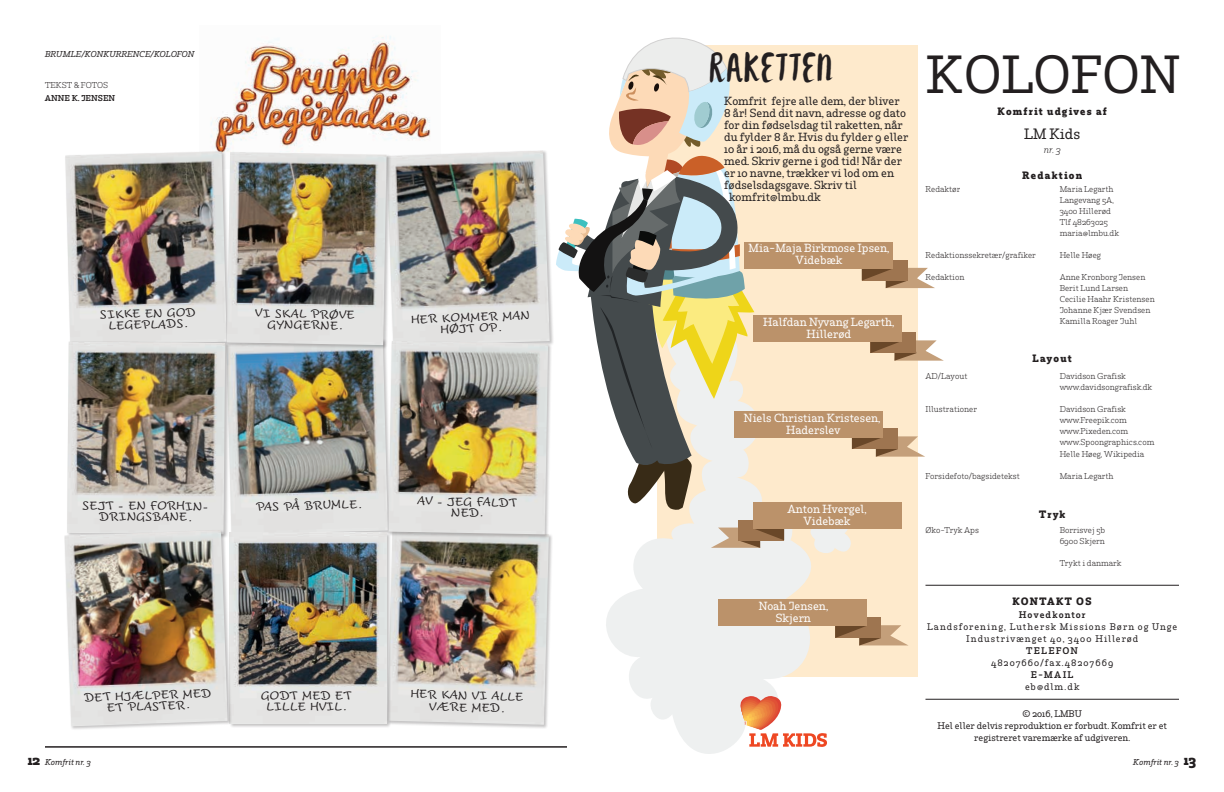
<style>
.page{position:relative;width:1224px;height:792px;background:#fff}
.page>*{position:absolute;margin:0;border:0;box-sizing:border-box;transform-origin:0 0}
.t1{font:500 50px "Rum Serif";color:#231f20}
.t2{font:40px "F...SAINT TROPEZ";color:#231f20}
.t3{font:500 14px "Rum Serif";color:#231f20}
.t4{font:500 11px "Rum Serif";color:#231f20}
.t5{font:11px/11px "Tornac";color:#231f20;text-align:center}
.t6{font:500 11px/12px "Rum Serif";color:#fff;text-align:center}
.t7{font:700 10px "Rum Serif";letter-spacing:.115em;color:#231f20}
.t8{font:500 9px/12px "Rum Serif";color:#231f20;text-align:center}
.t9{font:500 9px/12px "Rum Serif";letter-spacing:.115em;color:#231f20;text-align:center}
.t10{font:600 9px "Rum Serif";letter-spacing:.125em;color:#231f20}
.t11{font:500 9px "Rum Serif";letter-spacing:.125em;color:#231f20}
.t12{font:500 9px "Rum Serif";letter-spacing:.09em;color:#231f20}
.t13{font:italic 300 9px "Rum Serif";color:#231f20}
.t14{font:300 8px/11px "Rum Serif";color:#231f20}
.t15{font:italic 500 8px "Rum Serif";color:#231f20}
.t16{font:600 8px "Rum Serif";color:#231f20}
.s1{font-weight:700;font-style:normal;font-size:14px}
</style>
<div class="page">
<div style="left:658px;top:46px;width:260px;height:631px;background:#feeacc"></div>
<svg style="left:840px;top:528px;width:14px;height:24px"></svg>
<svg style="left:606px;top:311px;width:234px;height:443px;fill:#eef0f0"></svg>
<div style="left:862px;top:260px;width:46px;height:21px;background:#9e7550"></div>
<svg style="left:862px;top:267px;width:73px;height:21px"></svg>
<div style="left:744px;top:242px;width:149px;height:27px;background:#bb926a"></div>
<div style="left:852px;top:429px;width:46px;height:20px;background:#9e7550"></div>
<svg style="left:852px;top:436px;width:73px;height:21px"></svg>
<div style="left:735px;top:411px;width:148px;height:26px;background:#bb926a"></div>
<div style="left:871px;top:333px;width:45px;height:20px;background:#9e7550"></div>
<svg style="left:871px;top:340px;width:73px;height:21px"></svg>
<div style="left:753px;top:315px;width:149px;height:26px;background:#bb926a"></div>
<div style="left:835px;top:617px;width:46px;height:21px;background:#9e7550"></div>
<svg style="left:835px;top:623px;width:73px;height:23px"></svg>
<div style="left:718px;top:600px;width:148px;height:26px;background:#bb926a"></div>
<div style="left:738px;top:520px;width:46px;height:20px;background:#9e7550"></div>
<svg style="left:711px;top:525px;width:73px;height:23px"></svg>
<div style="left:753px;top:502px;width:148px;height:26px;background:#bb926a"></div>
<img style="left:211px;top:36px;width:220px;height:114px">
<hr style="left:45px;top:747px;width:522px;height:1px;background:#231f20">
<img style="left:65px;top:151px;width:161px;height:190px">
<div style="left:387px;top:529px;width:166px;height:200px;background:#231f20;opacity:.27"></div>
<img style="left:391px;top:539px;width:158px;height:186px">
<img style="left:230px;top:349px;width:158px;height:183px">
<div style="left:66px;top:341px;width:164px;height:198px;background:#231f20;opacity:.27"></div>
<img style="left:67px;top:342px;width:158px;height:187px">
<div style="left:386px;top:150px;width:168px;height:201px;background:#231f20;opacity:.27"></div>
<div style="left:229px;top:532px;width:162px;height:196px;background:#231f20;opacity:.27"></div>
<img style="left:232px;top:533px;width:154px;height:191px">
<div style="left:64px;top:529px;width:168px;height:202px;background:#231f20;opacity:.27"></div>
<img style="left:65px;top:530px;width:163px;height:196px">
<div style="left:388px;top:340px;width:165px;height:199px;background:#231f20;opacity:.27"></div>
<div style="left:226px;top:151px;width:165px;height:198px;background:#231f20;opacity:.27"></div>
<hr style="left:926px;top:585px;width:253px;height:1px;background:#231f20">
<hr style="left:926px;top:699px;width:253px;height:1px;background:#231f20">
<svg style="left:556px;top:37px;width:198px;height:475px"></svg>
<svg style="left:740px;top:696px;width:87px;height:51px"></svg>
<p class="t15" style="left:45px;top:49px;width:151px">BRUMLE/KONKURRENCE/KOLOFON</p>
<p class="t14" style="left:45px;top:80px;width:65px">TEKST &amp; FOTOS</p>
<p class="t16" style="left:45px;top:93px;width:72px">ANNE K. JENSEN</p>
<h3 class="t5" style="left:100px;top:310px;width:97px;rotate:-2deg">SIKKE EN GOD<br>LEGEPLADS.</h3>
<h3 class="t5" style="left:255px;top:308px;width:101px;rotate:1deg">VI SKAL PRØVE<br>GYNGERNE.</h3>
<h3 class="t5" style="left:411px;top:314px;width:121px;rotate:-2deg">HER KOMMER MAN<br>HØJT OP.</h3>
<h3 class="t5" style="left:82px;top:500px;width:128px;rotate:1deg">SEJT - EN FORHIN-<br>DRINGSBANE.</h3>
<h3 class="t5" style="left:256px;top:502px;width:107px;rotate:-2deg">PAS PÅ BRUMLE.</h3>
<h3 class="t5" style="left:417px;top:496px;width:101px;rotate:1deg">AV - JEG FALDT<br>NED.</h3>
<h3 class="t5" style="left:84px;top:693px;width:129px;rotate:-2deg">DET HJÆLPER MED<br>ET PLASTER.</h3>
<h3 class="t5" style="left:261px;top:690px;width:92px">GODT MED ET<br>LILLE HVIL.</h3>
<h3 class="t5" style="left:411px;top:688px;width:114px;line-height:12px;rotate:2deg">HER KAN VI ALLE<br>VÆRE MED.</h3>
<p class="t15" style="left:27px;top:757px;width:65px"><span class="s1">12</span> Komfrit nr. 3</p>
<h2 class="t2" style="left:708px;top:47px;width:127px">RAKETTEN</h2>
<h3 class="t4" style="left:724px;top:94px;width:177px">Komfrit fejre alle dem, der bliver</h3>
<h3 class="t4" style="left:724px;top:106px;width:183px">8 år! Send dit navn, adresse og dato</h3>
<h3 class="t4" style="left:724px;top:118px;width:180px">for din fødselsdag til raketten, når</h3>
<h3 class="t4" style="left:724px;top:130px;width:186px">du fylder 8 år. Hvis du fylder 9 eller</h3>
<h3 class="t4" style="left:724px;top:142px;width:179px">10 år i 2016, må du også gerne være</h3>
<h3 class="t4" style="left:724px;top:154px;width:179px">med. Skriv gerne i god tid! Når der</h3>
<h3 class="t4" style="left:724px;top:166px;width:172px">er 10 navne, trækker vi lod om en</h3>
<h3 class="t4" style="left:724px;top:178px;width:134px">fødselsdagsgave. Skriv til</h3>
<h3 class="t4" style="left:729px;top:190px;width:93px">komfrit@lmbu.dk</h3>
<h3 class="t6" style="left:749px;top:242px;width:142px">Mia-Maja Birkmose Ipsen,<br>Videbæk</h3>
<h3 class="t6" style="left:763px;top:316px;width:132px">Halfdan Nyvang Legarth,<br>Hillerød</h3>
<h3 class="t6" style="left:744px;top:411px;width:138px">Niels Christian Kristesen,<br>Haderslev</h3>
<h3 class="t6" style="left:787px;top:503px;width:81px">Anton Hvergel,<br>Videbæk</h3>
<h3 class="t6" style="left:759px;top:600px;width:71px">Noah Jensen,<br>Skjern</h3>
<h1 class="t1" style="left:926px;top:44px;width:255px">KOLOFON</h1>
<p class="t7" style="left:998px;top:105px;width:111px">Komfrit udgives af</p>
<h3 class="t3" style="left:1024px;top:126px;width:58px">LM Kids</h3>
<p class="t13" style="left:1044px;top:144px;width:18px">nr. 3</p>
<p class="t7" style="left:1022px;top:169px;width:61px">Redaktion</p>
<p class="t14" style="left:925px;top:184px;width:36px">Redaktør</p>
<p class="t14" style="left:925px;top:250px;width:112px">Redaktionssekretær/grafiker</p>
<p class="t14" style="left:925px;top:272px;width:41px">Redaktion</p>
<p class="t14" style="left:1060px;top:184px;width:61px">Maria Legarth<br>Langevang 5A,<br>3400 Hillerød<br>Tlf 48263025 maria@lmbu.dk</p>
<p class="t14" style="left:1060px;top:250px;width:43px">Helle Høeg</p>
<p class="t14" style="left:1060px;top:272px;width:96px">Anne Kronborg Jensen<br>Berit Lund Larsen<br>Cecilie Haahr Kristensen<br>Johanne Kjær Svendsen<br>Kamilla Roager Juhl</p>
<p class="t14" style="left:925px;top:370px;width:43px">AD/Layout</p>
<p class="t14" style="left:925px;top:403px;width:53px">Illustrationer</p>
<p class="t14" style="left:925px;top:470px;width:96px">Forsidefoto/bagsidetekst</p>
<p class="t14" style="left:925px;top:524px;width:55px">Øko-Tryk Aps</p>
<p class="t7" style="left:1033px;top:352px;width:41px">Layout</p>
<p class="t14" style="left:1060px;top:370px;width:94px">Davidson Grafisk www.davidsongrafisk.dk</p>
<p class="t14" style="left:1060px;top:403px;width:96px">Davidson Grafisk www.Freepik.com www.Pixeden.com www.Spoongraphics.com</p>
<p class="t14" style="left:1060px;top:448px;width:86px">Helle Høeg, Wikipedia</p>
<p class="t14" style="left:1060px;top:470px;width:55px">Maria Legarth</p>
<p class="t7" style="left:1039px;top:508px;width:28px">Tryk</p>
<p class="t14" style="left:1060px;top:524px;width:47px">Borrisvej 5b<br>6900 Skjern</p>
<p class="t14" style="left:1060px;top:557px;width:63px">Trykt i danmark</p>
<p class="t7" style="left:1012px;top:595px;width:81px">KONTAKT OS</p>
<p class="t10" style="left:1019px;top:609px;width:68px">Hovedkontor</p>
<p class="t9" style="left:927px;top:621px;width:252px">Landsforening, Luthersk Missions Børn og Unge<br>Industrivænget 40, 3400 Hillerød</p>
<p class="t10" style="left:1026px;top:645px;width:53px">TELEFON</p>
<p class="t11" style="left:991px;top:657px;width:124px">48207660/fax.48207669</p>
<p class="t10" style="left:1031px;top:669px;width:44px">E-MAIL</p>
<p class="t12" style="left:1025px;top:681px;width:56px">eb@dlm.dk</p>
<p class="t8" style="left:937px;top:708px;width:231px">© 2016, LMBU<br>Hel eller delvis reproduktion er forbudt. Komfrit er et registreret varemærke af udgiveren.</p>
<p class="t15" style="left:1133px;top:757px;width:64px">Komfrit nr. 3 <span class="s1">13</span></p>
</div>
